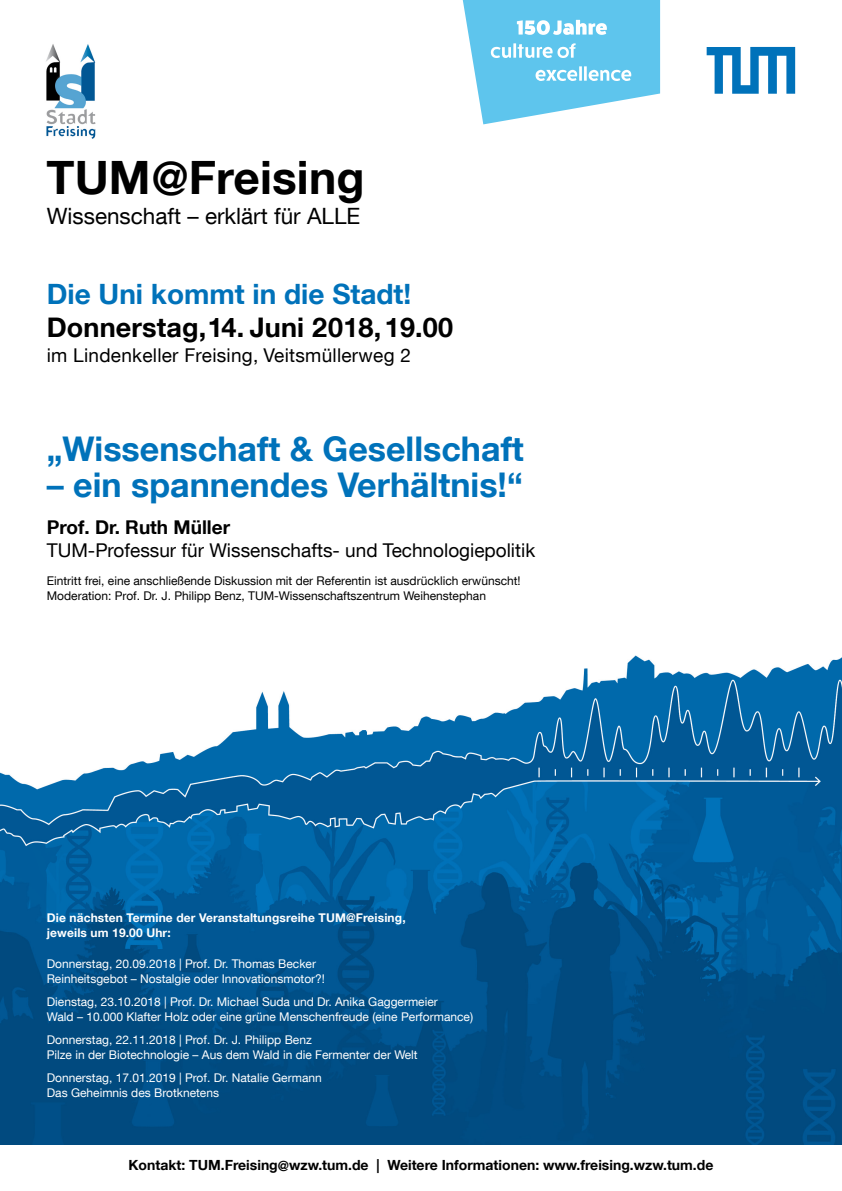
<style>
.page{position:relative;width:842px;height:1191px;background:#fff}
.page>*{position:absolute;margin:0;border:0;box-sizing:border-box;transform-origin:0 0}
.t1{font:700 46px "TUM Neue Helvetica";letter-spacing:.005em;color:#000}
.t2{font:700 34px "TUM Neue Helvetica";color:#0072ba}
.t3{font:700 28px "TUM Neue Helvetica";color:#0072ba}
.t4{font:700 27px "TUM Neue Helvetica";letter-spacing:.005em;color:#000}
.t5{font:22.5px "TUM Neue Helvetica";color:#000}
.t6{font:19px "TUM Neue Helvetica";color:#000}
.t7{font:700 19px "TUM Neue Helvetica";color:#000}
.t8{font:700 14px "TUM Neue Helvetica";color:#000}
.t9{font:12px/15px "TUM Neue Helvetica";color:#fff}
.t10{font:12px/15px "TUM Neue Helvetica";color:#000}
.t11{font:700 12px/15px "TUM Neue Helvetica";letter-spacing:.01em;color:#fff}
</style>
<div class="page">
<img style="left:0;top:655px;width:842px;height:489px">
<img style="left:46px;top:44px;width:50px;height:95px">
<svg style="left:707px;top:47px;width:88px;height:47px"></svg>
<svg style="left:463px;top:0;width:197px;height:124px"></svg>
<h1 class="t1" style="left:46px;top:149px;width:320px">TUM@Freising</h1>
<h3 class="t5" style="left:47px;top:202px;width:315px">Wissenschaft – erklärt für ALLE</h3>
<h3 class="t3" style="left:47px;top:277px;width:366px">Die Uni kommt in die Stadt!</h3>
<h3 class="t4" style="left:47px;top:311px;width:408px">Donnerstag, 14. Juni 2018, 19.00</h3>
<h3 class="t6" style="left:47px;top:344px;width:366px">im Lindenkeller Freising, Veitsmüllerweg 2</h3>
<h2 class="t2" style="left:47px;top:427px;width:479px">„Wissenschaft &amp; Gesellschaft</h2>
<h2 class="t2" style="left:47px;top:463px;width:478px">– ein spannendes Verhältnis!“</h2>
<h3 class="t7" style="left:47px;top:515px;width:185px">Prof. Dr. Ruth Müller</h3>
<h3 class="t6" style="left:47px;top:539px;width:490px">TUM-Professur für Wissenschafts- und Technologiepolitik</h3>
<p class="t10" style="left:47px;top:572px;width:475px">Eintritt frei, eine anschließende Diskussion mit der Referentin ist ausdrücklich erwünscht!<br>Moderation: Prof. Dr. J. Philipp Benz, TUM-Wissenschaftszentrum Weihenstephan</p>
<p class="t11" style="left:47px;top:909px;width:360px">Die nächsten Termine der Veranstaltungsreihe TUM@Freising, jeweils um 19.00 Uhr:</p>
<p class="t9" style="left:47px;top:955px;width:280px">Donnerstag, 20.09.2018 | Prof. Dr. Thomas Becker<br>Reinheitsgebot – Nostalgie oder Innovationsmotor?!</p>
<p class="t9" style="left:47px;top:993px;width:428px">Dienstag, 23.10.2018 | Prof. Dr. Michael Suda und Dr. Anika Gaggermeier<br>Wald – 10.000 Klafter Holz oder eine grüne Menschenfreude (eine Performance)</p>
<p class="t9" style="left:47px;top:1031px;width:372px">Donnerstag, 22.11.2018 | Prof. Dr. J. Philipp Benz<br>Pilze in der Biotechnologie – Aus dem Wald in die Fermenter der Welt</p>
<p class="t9" style="left:47px;top:1069px;width:276px">Donnerstag, 17.01.2019 | Prof. Dr. Natalie Germann<br>Das Geheimnis des Brotknetens</p>
<p class="t8" style="left:129px;top:1156px;width:586px">Kontakt: TUM.Freising@wzw.tum.de | Weitere Informationen: www.freising.wzw.tum.de</p>
</div>
